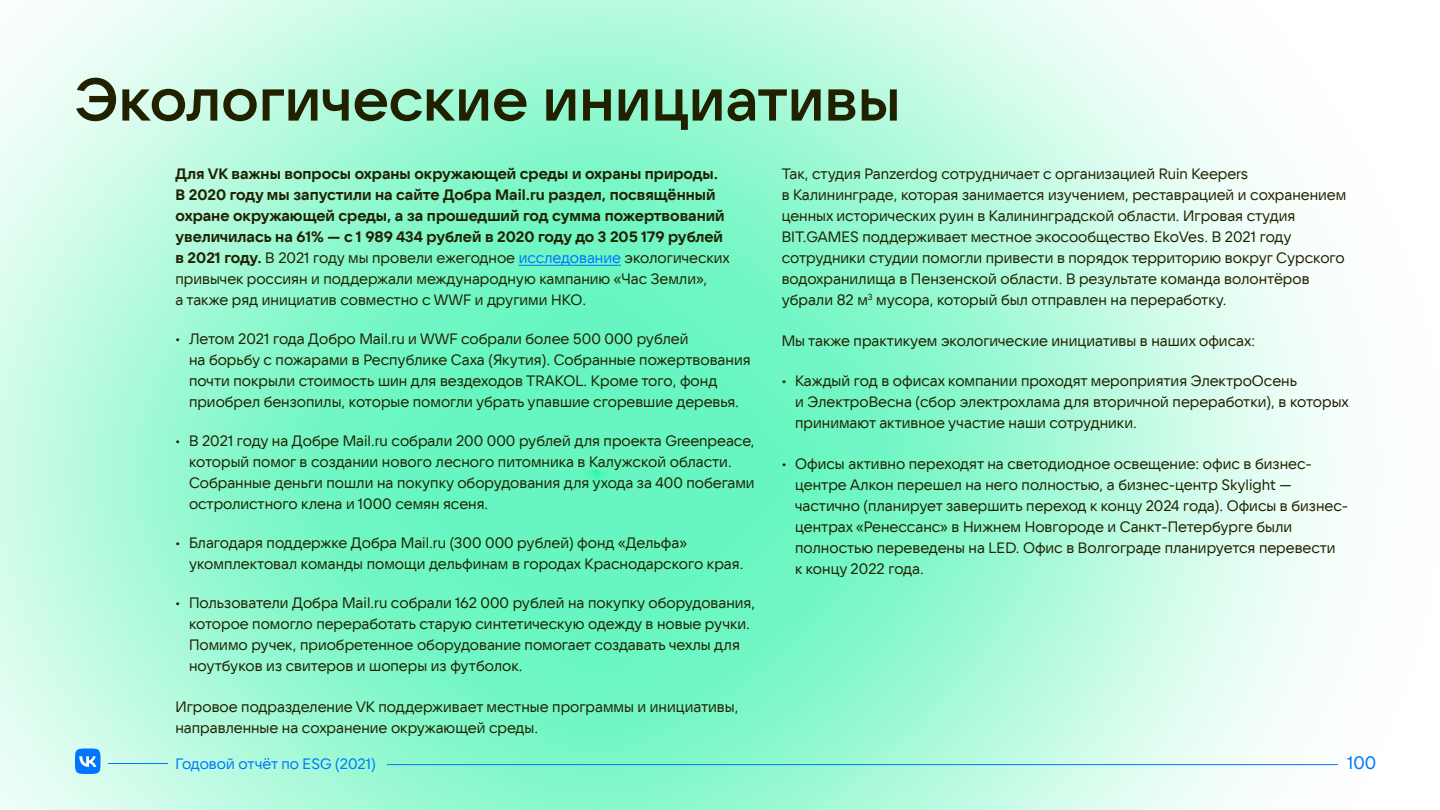
<style>
.page{position:relative;width:1440px;height:810px;background:#fff}
.page>*{position:absolute;margin:0;border:0;box-sizing:border-box;transform-origin:0 0}
.t1{font:600 60px "VK Sans Display";color:#212100}
.t2{font:18px "VK Sans Display";color:#0076ff}
.t3{font:15px/21px "VK Sans Display";color:#212100}
.t4{font:700 15px/21px "VK Sans Display";color:#212100}
.t5{font:15px "VK Sans Display";color:#0076ff}
.s1{font-weight:400}
.s2{font-weight:400;color:#0076ff}
</style>
<div class="page">
<img style="left:0;top:0;width:1342px;height:810px">
<svg style="left:75px;top:748px;width:25px;height:26px"></svg>
<hr style="left:108px;top:763px;width:60px;height:1px;background:#0076ff">
<hr style="left:387px;top:764px;width:951px;height:1px;background:#0076ff">
<hr style="left:519px;top:265px;width:102px;height:1px;background:#0076ff">
<h1 class="t1" style="left:75px;top:65px;width:827px">Экологические инициативы</h1>
<p class="t4" style="left:176px;top:163px;width:556px">Для VK важны вопросы охраны окружающей среды и охраны природы.<br>В 2020 году мы запустили на сайте Добра Mail.ru раздел, посвящённый охране окружающей среды, а за прошедший год сумма пожертвований увеличилась на 61% — с 1 989 434 рублей в 2020 году до 3 205 179 рублей в 2021 году. <span class="s1">В 2021 году мы провели ежегодное</span> <span class="s2">исследование</span> <span class="s1">экологических привычек россиян и поддержали международную кампанию «Час Земли»,<br>а также ряд инициатив совместно с WWF и другими НКО.</span></p>
<p class="t3" style="left:189px;top:329px;width:563px;text-indent:-14px">• Летом 2021 года Добро Mail.ru и WWF собрали более 500 000 рублей<br>на борьбу с пожарами в Республике Саха (Якутия). Собранные пожертвования почти покрыли стоимость шин для вездеходов TRAKOL. Кроме того, фонд приобрел бензопилы, которые помогли убрать упавшие сгоревшие деревья.</p>
<p class="t3" style="left:189px;top:431px;width:567px;text-indent:-14px">• В 2021 году на Добре Mail.ru собрали 200 000 рублей для проекта Greenpeace, который помог в создании нового лесного питомника в Калужской области.<br>Собранные деньги пошли на покупку оборудования для ухода за 400 побегами остролистного клена и 1000 семян ясеня.</p>
<p class="t3" style="left:189px;top:533px;width:554px;text-indent:-14px">• Благодаря поддержке Добра Mail.ru (300 000 рублей) фонд «Дельфа» укомплектовал команды помощи дельфинам в городах Краснодарского края.</p>
<p class="t3" style="left:189px;top:593px;width:568px;text-indent:-14px">• Пользователи Добра Mail.ru собрали 162 000 рублей на покупку оборудования, которое помогло переработать старую синтетическую одежду в новые ручки.<br>Помимо ручек, приобретенное оборудование помогает создавать чехлы для ноутбуков из свитеров и шоперы из футболок.</p>
<p class="t3" style="left:176px;top:696px;width:564px">Игровое подразделение VK поддерживает местные программы и инициативы, направленные на сохранение окружающей среды.</p>
<p class="t3" style="left:782px;top:164px;width:566px">Так, студия Panzerdog сотрудничает с организацией Ruin Keepers<br>в Калининграде, которая занимается изучением, реставрацией и сохранением ценных исторических руин в Калининградской области. Игровая студия BIT.GAMES поддерживает местное экосообщество EkoVes. В 2021 году сотрудники студии помогли привести в порядок территорию вокруг Сурского водохранилища в Пензенской области. В результате команда волонтёров убрали 82 м<sup>3</sup> мусора, который был отправлен на переработку.</p>
<p class="t3" style="left:782px;top:330px;width:475px">Мы также практикуем экологические инициативы в наших офисах:</p>
<p class="t3" style="left:795px;top:371px;width:555px;text-indent:-14px">• Каждый год в офисах компании проходят мероприятия ЭлектроОсень<br>и ЭлектроВесна (сбор электрохлама для вторичной переработки), в которых принимают активное участие наши сотрудники.</p>
<p class="t3" style="left:795px;top:453px;width:555px;text-indent:-14px">• Офисы активно переходят на светодиодное освещение: офис в бизнес&shy;центре Алкон перешел на него полностью, а бизнес-центр Skylight — частично (планирует завершить переход к концу 2024 года). Офисы в бизнес&shy;центрах «Ренессанс» в Нижнем Новгороде и Санкт-Петербурге были полностью переведены на LED. Офис в Волгограде планируется перевести<br>к концу 2022 года.</p>
<p class="t5" style="left:176px;top:755px;width:202px">Годовой отчёт по ESG (2021)</p>
<p class="t2" style="left:1347px;top:752px;width:31px">100</p>
</div>
